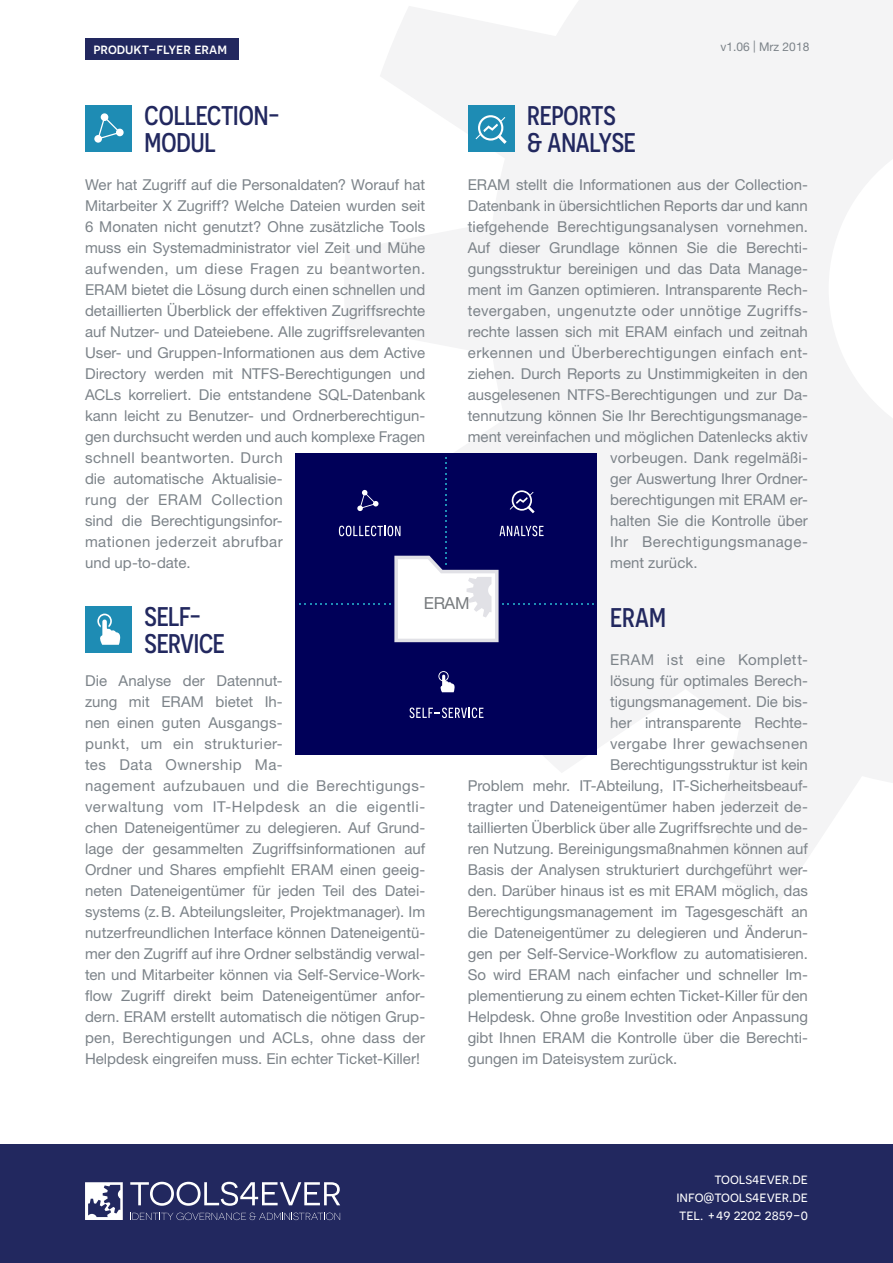
<style>
.page{position:relative;width:893px;height:1263px;background:#fff}
.page>*{position:absolute;margin:0;border:0;box-sizing:border-box;transform-origin:0 0}
.t1{font:500 27px/27px "Novecentosansnarrow";letter-spacing:-.01em;color:#22285f}
.t2{font:16.65px "Helvetica Neue LT Std";color:#777b7e}
.t3{font:15px/21px "Helvetica Neue LT Std";color:#7c8389}
.t4{font:15px "Helvetica Neue LT Std";letter-spacing:.03em;color:#7c8389}
.t5{font:15px/18px "Novecentosans";color:#fff;text-align:justify}
.t6{font:500 15px "Novecentosans";color:#fff}
.t7{font:12px "Helvetica Neue LT Std";color:#7c8389}
</style>
<div class="page">
<svg style="left:345px;top:0;width:548px;height:901px;fill:#f4f4f5"></svg>
<div style="left:0;top:1145px;width:893px;height:118px;background:#22285f"></div>
<svg style="left:85px;top:1182px;width:38px;height:38px"></svg>
<svg style="left:130px;top:1182px;width:210px;height:24px"></svg>
<svg style="left:130px;top:1212px;width:210px;height:8px"></svg>
<div style="left:85px;top:105px;width:47px;height:47px;background:#1e8cb4"></div>
<svg style="left:94px;top:113px;width:30px;height:30px"></svg>
<div style="left:468px;top:105px;width:46px;height:47px;background:#1e8cb4"></div>
<svg style="left:475px;top:115px;width:32px;height:29px"></svg>
<div style="left:85px;top:606px;width:47px;height:46px;background:#1e8cb4"></div>
<svg style="left:97px;top:614px;width:23px;height:31px"></svg>
<div style="left:296px;top:453px;width:301px;height:302px;background:#000059"></div>
<svg style="left:299px;top:457px;width:295px;height:185px"></svg>
<svg style="left:438px;top:671px;width:17px;height:21px"></svg>
<svg style="left:409px;top:707px;width:74px;height:11px"></svg>
<div style="left:85px;top:38px;width:153px;height:22px;background:#22285f"></div>
<p class="t6" style="left:94px;top:40px;width:135px">produkt-flyer eram</p>
<p class="t7" style="left:720px;top:40px;width:90px">v1.06 | Mrz 2018</p>
<h1 class="t1" style="left:145px;top:102px;width:137px">COLLECTION-<br>MODUL</h1>
<p class="t3" style="left:85px;top:174px;width:342px">Wer hat Zugriff auf die Personaldaten? Worauf hat Mitarbeiter X Zugriff? Welche Dateien wurden seit 6 Monaten nicht genutzt? Ohne zusätzliche Tools muss ein Systemadministrator viel Zeit und Mühe aufwenden, um diese Fragen zu beantworten.<br>ERAM bietet die Lösung durch einen schnellen und detaillierten Überblick der effektiven Zugriffsrechte auf Nutzer- und Dateiebene. Alle zugriffsrelevanten User- und Gruppen-Informationen aus dem Active Directory werden mit NTFS-Berechtigungen und ACLs korreliert. Die entstandene SQL-Datenbank kann leicht zu Benutzer- und Ordnerberechtigun&shy;gen durchsucht werden und auch komplexe Fragen schnell beantworten. Durch<br>die automatische Aktualisie-<br>rung der ERAM Collection<br>sind die Berechtigungsinfor-<br>mationen jederzeit abrufbar<br>und up-to-date.</p>
<h1 class="t1" style="left:145px;top:602px;width:82px">SELF-<br>SERVICE</h1>
<p class="t3" style="left:85px;top:670px;width:342px">Die Analyse der Datennut-<br>zung mit ERAM bietet Ih-<br>nen einen guten Ausgangs-<br>punkt, um ein strukturier-<br>tes Data Ownership Ma-<br>nagement aufzubauen und die Berechtigungs&shy;verwaltung vom IT-Helpdesk an die eigentli&shy;chen Dateneigentümer zu delegieren. Auf Grund&shy;lage der gesammelten Zugriffsinformationen auf Ordner und Shares empfiehlt ERAM einen geeig&shy;neten Dateneigentümer für jeden Teil des Datei&shy;systems (z. B. Abteilungsleiter, Projektmanager). Im nutzerfreundlichen Interface können Dateneigentü&shy;mer den Zugriff auf ihre Ordner selbständig verwal&shy;ten und Mitarbeiter können via Self-Service-Work&shy;flow Zugriff direkt beim Dateneigentümer anfor&shy;dern. ERAM erstellt automatisch die nötigen Grup&shy;pen, Berechtigungen und ACLs, ohne dass der Helpdesk eingreifen muss. Ein echter Ticket-Killer!</p>
<h1 class="t1" style="left:527px;top:102px;width:110px">REPORTS &amp; ANALYSE</h1>
<p class="t3" style="left:468px;top:174px;width:342px">ERAM stellt die Informationen aus der Collection-</p>
<p class="t3" style="left:468px;top:195px;width:342px">Datenbank in übersichtlichen Reports dar und kann</p>
<p class="t3" style="left:468px;top:216px;width:342px">tiefgehende Berechtigungsanalysen vornehmen.</p>
<p class="t3" style="left:468px;top:237px;width:342px">Auf dieser Grundlage können Sie die Berechti-</p>
<p class="t3" style="left:468px;top:258px;width:342px">gungsstruktur bereinigen und das Data Manage-</p>
<p class="t3" style="left:468px;top:279px;width:342px">ment im Ganzen optimieren. Intransparente Rech-</p>
<p class="t4" style="left:468px;top:301px;width:342px">tevergaben, ungenutzte oder unnötige Zugriffs-</p>
<p class="t3" style="left:468px;top:321px;width:342px">rechte lassen sich mit ERAM einfach und zeitnah</p>
<p class="t4" style="left:468px;top:343px;width:342px">erkennen und Überberechtigungen einfach ent-</p>
<p class="t3" style="left:468px;top:363px;width:342px">ziehen. Durch Reports zu Unstimmigkeiten in den</p>
<p class="t3" style="left:468px;top:384px;width:342px">ausgelesenen NTFS-Berechtigungen und zur Da-</p>
<p class="t3" style="left:468px;top:405px;width:342px">tennutzung können Sie Ihr Berechtigungsmanage-</p>
<p class="t3" style="left:468px;top:426px;width:342px">ment vereinfachen und möglichen Datenlecks aktiv</p>
<p class="t3" style="left:610px;top:447px;width:199px">vorbeugen. Dank regelmäßi-</p>
<p class="t3" style="left:610px;top:468px;width:199px">ger Auswertung Ihrer Ordner-</p>
<p class="t3" style="left:610px;top:489px;width:199px">berechtigungen mit ERAM er-</p>
<p class="t3" style="left:610px;top:510px;width:199px">halten Sie die Kontrolle über</p>
<p class="t4" style="left:610px;top:532px;width:199px">Ihr Berechtigungsmanage-</p>
<p class="t3" style="left:610px;top:552px;width:89px">ment zurück.</p>
<p class="t2" style="left:424px;top:593px;width:47px">ERAM</p>
<h1 class="t1" style="left:610px;top:604px;width:57px">ERAM</h1>
<p class="t4" style="left:610px;top:651px;width:199px">ERAM ist eine Komplett-</p>
<p class="t3" style="left:610px;top:670px;width:199px">lösung für optimales Berech-</p>
<p class="t3" style="left:610px;top:691px;width:199px">tigungsmanagement. Die bis-</p>
<p class="t3" style="left:610px;top:712px;width:199px">her intransparente Rechte-</p>
<p class="t4" style="left:610px;top:735px;width:199px">vergabe Ihrer gewachsenen</p>
<p class="t3" style="left:610px;top:754px;width:199px">Berechtigungsstruktur ist kein</p>
<p class="t3" style="left:468px;top:775px;width:342px">Problem mehr. IT-Abteilung, IT-Sicherheitsbeauf-</p>
<p class="t3" style="left:468px;top:796px;width:342px">tragter und Dateneigentümer haben jederzeit de-</p>
<p class="t3" style="left:468px;top:817px;width:342px">taillierten Überblick über alle Zugriffsrechte und de-</p>
<p class="t3" style="left:468px;top:838px;width:342px">ren Nutzung. Bereinigungsmaßnahmen können auf</p>
<p class="t3" style="left:468px;top:859px;width:342px">Basis der Analysen strukturiert durchgeführt wer-</p>
<p class="t3" style="left:468px;top:880px;width:342px">den. Darüber hinaus ist es mit ERAM möglich, das</p>
<p class="t3" style="left:468px;top:901px;width:342px">Berechtigungsmanagement im Tagesgeschäft an</p>
<p class="t3" style="left:468px;top:922px;width:342px">die Dateneigentümer zu delegieren und Änderun-</p>
<p class="t3" style="left:468px;top:943px;width:342px">gen per Self-Service-Workflow zu automatisieren.</p>
<p class="t3" style="left:468px;top:964px;width:342px">So wird ERAM nach einfacher und schneller Im-</p>
<p class="t3" style="left:468px;top:985px;width:342px">plementierung zu einem echten Ticket-Killer für den</p>
<p class="t3" style="left:468px;top:1006px;width:342px">Helpdesk. Ohne große Investition oder Anpassung</p>
<p class="t3" style="left:468px;top:1027px;width:342px">gibt Ihnen ERAM die Kontrolle über die Berechti-</p>
<p class="t3" style="left:468px;top:1048px;width:211px">gungen im Dateisystem zurück.</p>
<p class="t5" style="left:676px;top:1169px;width:133px;text-indent:38px">tools4ever.de info@tools4ever.de tel. +49 2202 2859-0</p>
</div>
